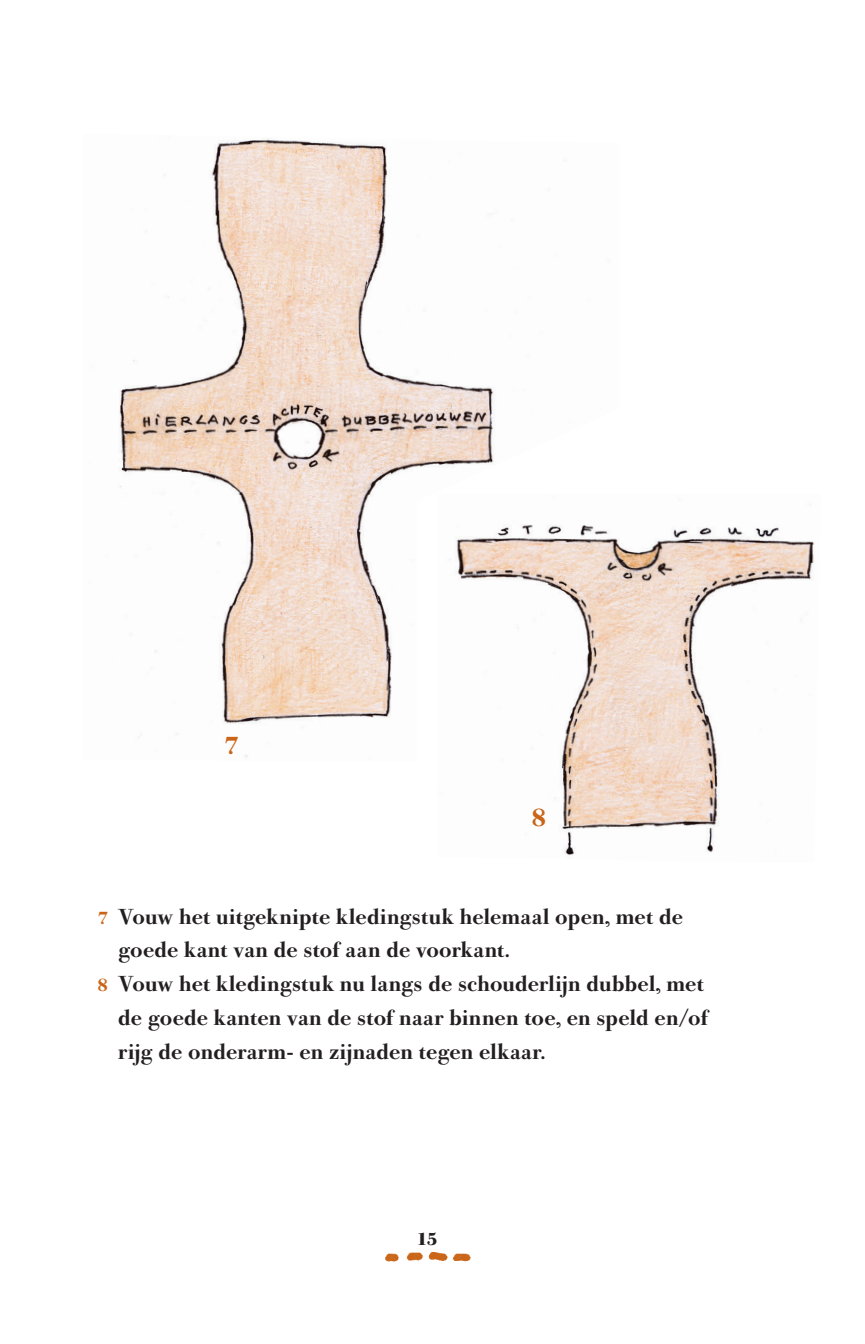
<style>
.page{position:relative;width:865px;height:1344px;background:#fff}
.page>*{position:absolute;margin:0;border:0;box-sizing:border-box;transform-origin:0 0}
.t1{font:700 25.2px "Bodoni Old Face BE";color:#c96418}
.t2{font:500 21.38px "Bodoni Old Face BE";letter-spacing:.01em;color:#231f20}
.t3{font:700 18px "Bodoni Old Face BE";color:#231f20}
.s1{font-weight:700;font-size:18px;color:#c96418}
</style>
<div class="page">
<img style="left:119px;top:139px;width:446px;height:618px">
<img style="left:437px;top:493px;width:377px;height:363px">
<img style="left:385px;top:1251px;width:86px;height:11px">
<p class="t1" style="left:224px;top:729px;width:17px">7</p>
<p class="t1" style="left:531px;top:801px;width:17px">8</p>
<p class="t2" style="left:97px;top:903px;width:587px"><span class="s1">7</span> Vouw het uitgeknipte kledingstuk helemaal open, met de</p>
<p class="t2" style="left:118px;top:936px;width:393px">goede kant van de stof aan de voorkant.</p>
<p class="t2" style="left:97px;top:970px;width:608px"><span class="s1">8</span> Vouw het kledingstuk nu langs de schouderlijn dubbel, met</p>
<p class="t2" style="left:118px;top:1004px;width:591px">de goede kanten van de stof naar binnen toe, en speld en/of</p>
<p class="t2" style="left:118px;top:1038px;width:428px">rijg de onderarm- en zijnaden tegen elkaar.</p>
<p class="t3" style="left:417px;top:1227px;width:23px">15</p>
</div>
